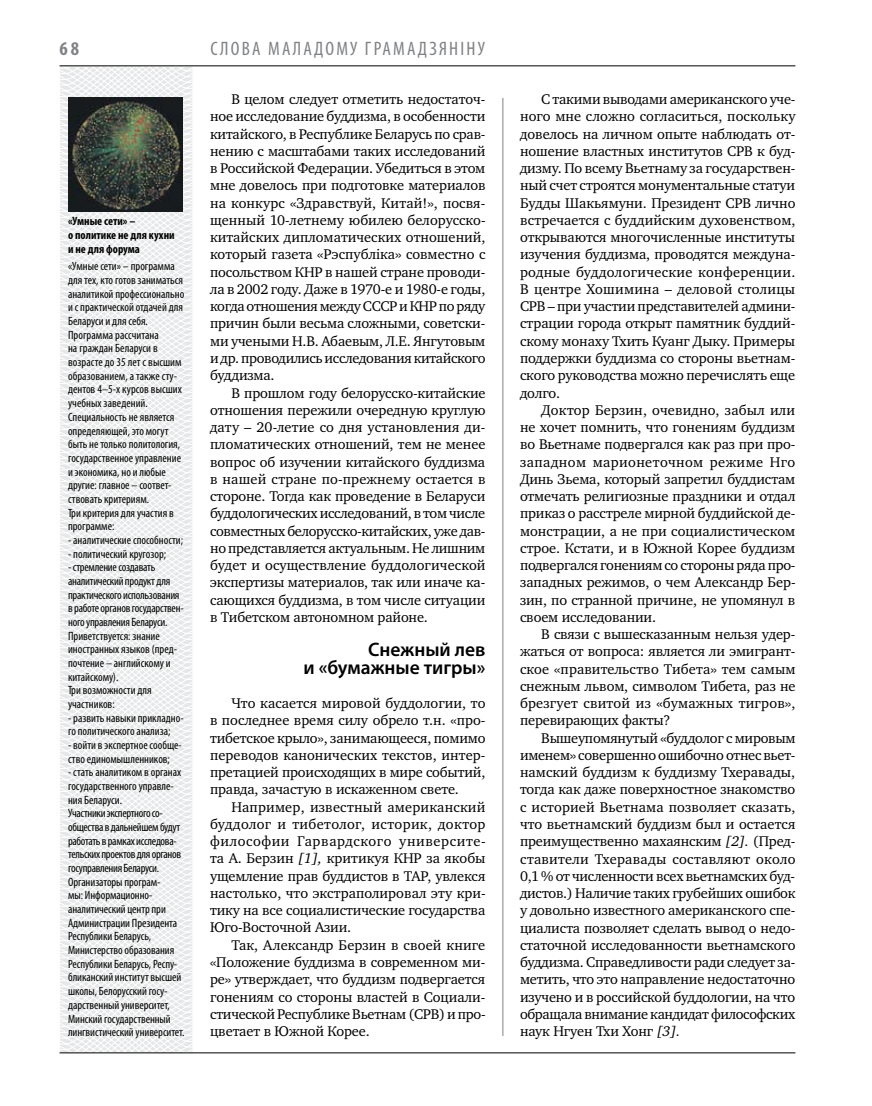
<style>
.page{position:relative;width:872px;height:1106px;background:#fff}
.page>*{position:absolute;margin:0;border:0;box-sizing:border-box;transform-origin:0 0}
.t1{font:600 19.5px/17.2px "Myriad Pro";color:#000;text-align:right}
.t2{font:condensed 19.5px "Myriad Pro";letter-spacing:.175em;color:#808285}
.t3{font:700 condensed 19.5px "Myriad Pro";color:#808285}
.t4{font:14.4px/17.2px "Charter C";letter-spacing:-.01em;color:#000;text-align:justify}
.t5{font:condensed 12px/13.6px "Myriad Pro";letter-spacing:-.005em;color:#000}
.t6{font:700 condensed 12px/13.6px "Myriad Pro";color:#000}
.s1{font-style:italic}
</style>
<div class="page">
<svg style="left:59px;top:65px;width:192px;height:989px"></svg>
<hr style="left:502px;top:98px;width:1px;height:938px;background:#808285">
<hr style="left:60px;top:1052px;width:735px;height:1px;background:#000">
<hr style="left:60px;top:65px;width:735px;height:1px;background:#000">
<img style="left:68px;top:97px;width:114px;height:114px">
<h1 class="t3" style="left:60px;top:37px;width:21px">68</h1>
<h1 class="t2" style="left:210px;top:37px;width:276px">слова маладому грамадзяніну</h1>
<p class="t6" style="left:68px;top:214px;width:108px">«Умные сети» –<br>о политике не для кухни и не для форума</p>
<p class="t5" style="left:68px;top:259px;width:118px">«Умные сети» – программа для тех, кто готов заниматься аналитикой профессионально и с практической отдачей для<br>Беларуси и для себя.<br>Программа рассчитана<br>на граждан Беларуси в возрасте до 35 лет с высшим образованием, а также сту&shy;дентов 4–5-х курсов высших учебных заведений.<br>Специальность не является определяющей, это могут быть не только политология, государственное управление и экономика, но и любые другие: главное – соответ&shy;ствовать критериям.<br>Три критерия для участия в программе:</p>
<p class="t5" style="left:68px;top:533px;width:117px">- аналитические способности;</p>
<p class="t5" style="left:68px;top:546px;width:100px">- политический кругозор;</p>
<p class="t5" style="left:68px;top:560px;width:117px">- стремление создавать аналитический продукт для практического использования в работе органов государствен&shy;ного управления Беларуси.<br>Приветствуется: знание иностранных языков (пред&shy;почтение – английскому и китайскому).<br>Три возможности для участников:</p>
<p class="t5" style="left:68px;top:710px;width:117px">- развить навыки прикладно&shy;го политического анализа;</p>
<p class="t5" style="left:68px;top:738px;width:115px">- войти в экспертное сообще&shy;ство единомышленников;</p>
<p class="t5" style="left:68px;top:765px;width:118px">- стать аналитиком в органах государственного управле&shy;ния Беларуси.<br>Участники экспертного со&shy;общества в дальнейшем будут работать в рамках исследова&shy;тельских проектов для органов госуправления Беларуси.<br>Организаторы програм-<br>мы: Информационно&shy;аналитический центр при<br>Администрации Президента<br>Республики Беларусь,<br>Министерство образования<br>Республики Беларусь, Респу&shy;бликанский институт высшей школы, Белорусский госу&shy;дарственный университет,<br>Минский государственный лингвистический университет.</p>
<p class="t4" style="left:210px;top:91px;width:277px;text-indent:21px">В целом следует отметить недостаточ&shy;ное исследование буддизма, в особенности китайского, в Республике Беларусь по срав&shy;нению с масштабами таких исследований в Российской Федерации. Убедиться в этом мне довелось при подготовке материалов на конкурс «Здравствуй, Китай!», посвя&shy;щенный 10-летнему юбилею белорусско&shy;китайских дипломатических отношений, который газета «Рэспубліка» совместно с посольством КНР в нашей стране проводи&shy;ла в 2002 году. Даже в 1970-е и 1980-е годы, когда отношения между СССР и КНР по ряду причин были весьма сложными, советски&shy;ми учеными Н.В. Абаевым, Л.Е. Янгутовым и др. проводились исследования китайского буддизма.</p>
<p class="t4" style="left:210px;top:384px;width:277px;text-indent:21px">В прошлом году белорусско-китайские отношения пережили очередную круглую дату – 20-летие со дня установления ди&shy;пломатических отношений, тем не менее вопрос об изучении китайского буддизма в нашей стране по-прежнему остается в стороне. Тогда как проведение в Беларуси буддологических исследований, в том числе совместных белорусско-китайских, уже дав&shy;но представляется актуальным. Не лишним будет и осуществление буддологической экспертизы материалов, так или иначе ка&shy;сающихся буддизма, в том числе ситуации в Тибетском автономном районе.</p>
<h1 class="t1" style="left:303px;top:640px;width:184px">Снежный лев<br>и «бумажные тигры»</h1>
<p class="t4" style="left:210px;top:694px;width:277px;text-indent:21px">Что касается мировой буддологии, то в последнее время силу обрело т.н. «про&shy;тибетское крыло», занимающееся, помимо переводов канонических текстов, интер&shy;претацией происходящих в мире событий, правда, зачастую в искаженном свете.</p>
<p class="t4" style="left:210px;top:798px;width:277px;text-indent:21px">Например, известный американский буддолог и тибетолог, историк, доктор философии Гарвардского университе&shy;та А. Берзин <span class="s1">[1],</span> критикуя КНР за якобы ущемление прав буддистов в ТАР, увлекся настолько, что экстраполировал эту кри&shy;тику на все социалистические государства Юго-Восточной Азии.</p>
<p class="t4" style="left:210px;top:936px;width:277px;text-indent:21px">Так, Александр Берзин в своей книге «Положение буддизма в современном ми&shy;ре» утверждает, что буддизм подвергается гонениям со стороны властей в Социали&shy;стической Республике Вьетнам (СРВ) и про&shy;цветает в Южной Корее.</p>
<p class="t4" style="left:520px;top:91px;width:277px;text-indent:21px">С такими выводами американского уче&shy;ного мне сложно согласиться, поскольку довелось на личном опыте наблюдать от&shy;ношение властных институтов СРВ к буд&shy;дизму. По всему Вьетнаму за государствен&shy;ный счет строятся монументальные статуи Будды Шакьямуни. Президент СРВ лично встречается с буддийским духовенством, открываются многочисленные институты изучения буддизма, проводятся междуна&shy;родные буддологические конференции.<br>В центре Хошимина – деловой столицы СРВ – при участии представителей админи&shy;страции города открыт памятник буддий&shy;скому монаху Тхить Куанг Дыку. Примеры поддержки буддизма со стороны вьетнам&shy;ского руководства можно перечислять еще долго.</p>
<p class="t4" style="left:520px;top:401px;width:277px;text-indent:21px">Доктор Берзин, очевидно, забыл или не хочет помнить, что гонениям буддизм во Вьетнаме подвергался как раз при про&shy;западном марионеточном режиме Нго Динь Зьема, который запретил буддистам отмечать религиозные праздники и отдал приказ о расстреле мирной буддийской де&shy;монстрации, а не при социалистическом строе. Кстати, и в Южной Корее буддизм подвергался гонениям со стороны ряда про&shy;западных режимов, о чем Александр Бер&shy;зин, по странной причине, не упомянул в своем исследовании.</p>
<p class="t4" style="left:520px;top:626px;width:277px;text-indent:21px">В связи с вышесказанным нельзя удер&shy;жаться от вопроса: является ли эмигрант&shy;ское «правительство Тибета» тем самым снежным львом, символом Тибета, раз не брезгует свитой из «бумажных тигров», перевирающих факты?</p>
<p class="t4" style="left:520px;top:729px;width:277px;text-indent:21px">Вышеупомянутый «буддолог с мировым именем» совершенно ошибочно отнес вьет&shy;намский буддизм к буддизму Тхеравады, тогда как даже поверхностное знакомство с историей Вьетнама позволяет сказать, что вьетнамский буддизм был и остается преимущественно махаянским <span class="s1">[2].</span> (Пред&shy;ставители Тхеравады составляют около 0,1 % от численности всех вьетнамских буд&shy;дистов.) Наличие таких грубейших ошибок у довольно известного американского спе&shy;циалиста позволяет сделать вывод о недо&shy;статочной исследованности вьетнамского буддизма. Справедливости ради следует за&shy;метить, что это направление недостаточно изучено и в российской буддологии, на что обращала внимание кандидат философских наук Нгуен Тхи Хонг <span class="s1">[3].</span></p>
</div>
